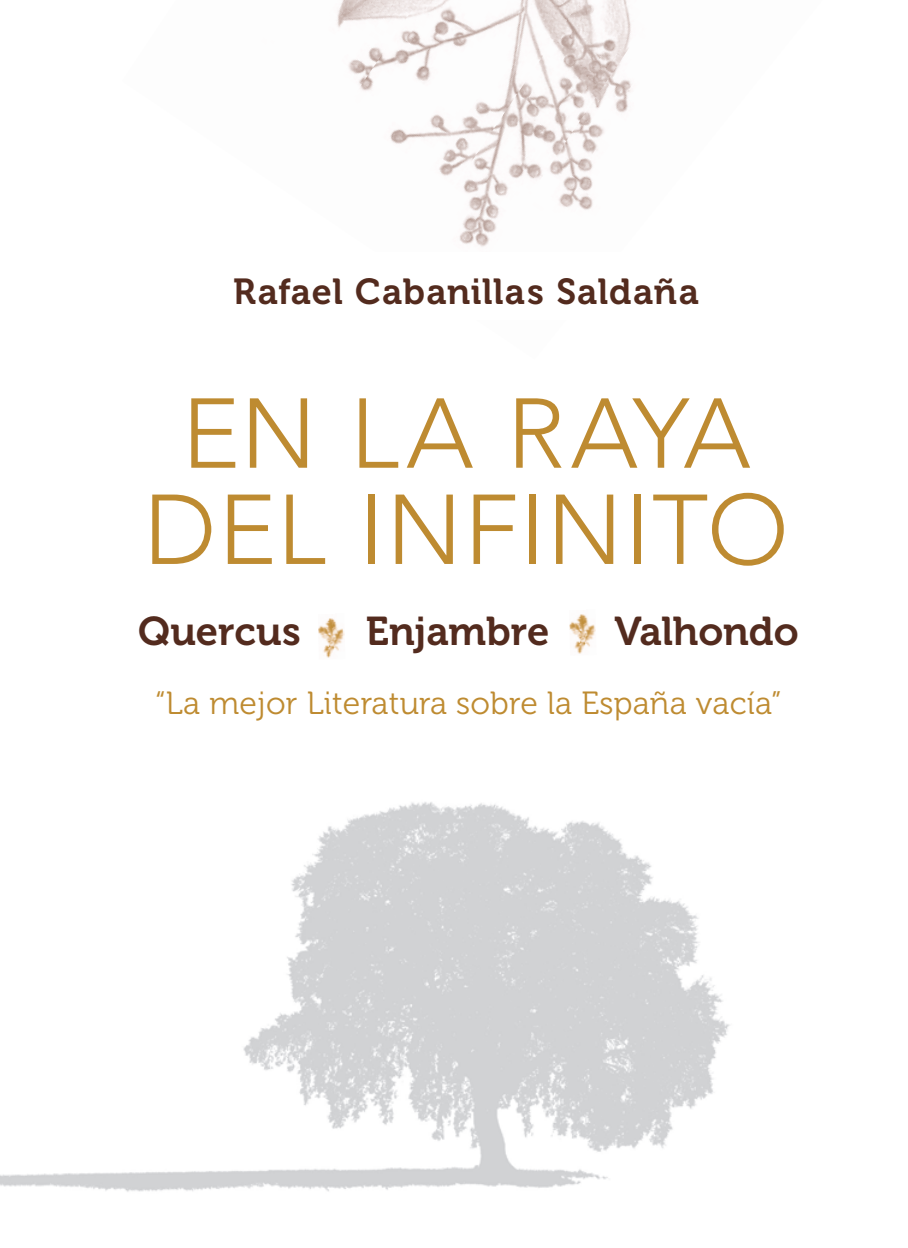
<style>
.page{position:relative;width:908px;height:1248px;background:#fff}
.page>*{position:absolute;margin:0;border:0;box-sizing:border-box;transform-origin:0 0}
.t1{font:300 98px/96.2px "Avenir";letter-spacing:.015em;color:#be8b31;text-align:center}
.t2{font:40px "Museo 700";letter-spacing:-.005em;color:#532b1e}
.t3{font:36px "Museo 700";letter-spacing:.02em;color:#532b1e}
.t4{font:32px "Museo 300";letter-spacing:.01em;color:#be8b31}
</style>
<div class="page">
<img style="left:580px;top:0;width:52px;height:210px">
<img style="left:418px;top:0;width:162px;height:247px">
<img style="left:338px;top:0;width:80px;height:144px">
<img style="left:318px;top:618px;width:27px;height:40px">
<img style="left:569px;top:614px;width:27px;height:40px">
<img style="left:0;top:802px;width:730px;height:390px">
<p class="t3" style="left:233px;top:271px;width:467px">Rafael Cabanillas Saldaña</p>
<h1 class="t1" style="left:144px;top:385px;width:646px">EN LA RAYA<br>DEL INFINITO</h1>
<p class="t2" style="left:138px;top:609px;width:164px">Quercus</p>
<p class="t2" style="left:366px;top:609px;width:185px">Enjambre</p>
<p class="t2" style="left:614px;top:609px;width:186px">Valhondo</p>
<p class="t4" style="left:155px;top:685px;width:628px">“La mejor Literatura sobre la España vacía”</p>
</div>
